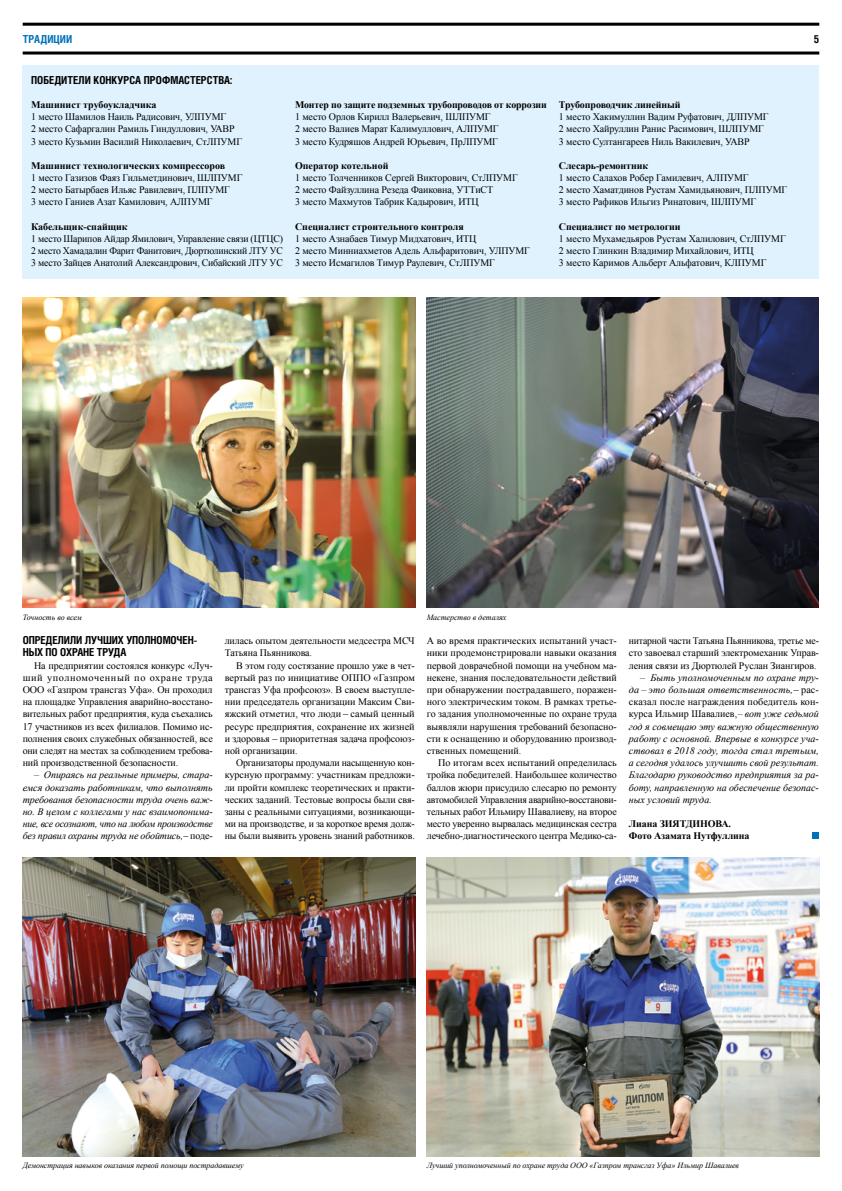
<style>
.page{position:relative;width:842px;height:1191px;background:#fff}
.page>*{position:absolute;margin:0;border:0;box-sizing:border-box;transform-origin:0 0}
.t1{font:700 11px/12.2px "Helios Cond C";letter-spacing:-.01em;color:#000}
.t2{font:700 11px "Helios Cond C";letter-spacing:.01em;color:#0070ba}
.t3{font:10px/12.2px "Times New Roman";letter-spacing:-.01em;color:#000}
.t4{font:italic 10px/12.2px "Times New Roman";letter-spacing:-.01em;color:#000;text-align:justify}
.t5{font:700 10px/12.2px "Times New Roman";letter-spacing:-.01em;color:#000}
.t6{font:italic 8px "Times New Roman";letter-spacing:-.005em;color:#000}
.s1{font-style:normal}
</style>
<div class="page">
<hr style="left:23px;top:23px;width:796px;height:3px;background:#000">
<hr style="left:23px;top:52px;width:796px;height:3px;background:#000">
<div style="left:812px;top:832px;width:7px;height:7px;background:#0070ba"></div>
<img style="left:23px;top:857px;width:392px;height:299px">
<img style="left:427px;top:857px;width:392px;height:299px">
<img style="left:23px;top:298px;width:392px;height:309px">
<img style="left:427px;top:298px;width:392px;height:309px">
<div style="left:23px;top:65px;width:796px;height:214px;background:#dff2fd"></div>
<p class="t2" style="left:23px;top:32px;width:51px">ТРАДИЦИИ</p>
<p class="t1" style="left:31px;top:73px;width:203px">ПОБЕДИТЕЛИ КОНКУРСА ПРОФМАСТЕРСТВА:</p>
<p class="t5" style="left:31px;top:98px;width:127px">Машинист трубоукладчика</p>
<p class="t3" style="left:31px;top:110px;width:212px">1 место Шамилов Наиль Радисович, УЛПУМГ<br>2 место Сафаргалин Рамиль Гиндуллович, УАВР<br>3 место Кузьмин Василий Николаевич, СтЛПУМГ</p>
<p class="t5" style="left:31px;top:159px;width:196px">Машинист технологических компрессоров</p>
<p class="t3" style="left:31px;top:171px;width:213px">1 место Газизов Фаяз Гильметдинович, ШЛПУМГ<br>2 место Батырбаев Ильяс Равилевич, ПЛПУМГ<br>3 место Ганиев Азат Камилович, АЛПУМГ</p>
<p class="t5" style="left:31px;top:220px;width:98px">Кабельщик-спайщик</p>
<p class="t3" style="left:31px;top:232px;width:253px;text-align:justify">1 место Шарипов Айдар Ямилович, Управление связи (ЦТЦС)<br>2 место Хамадалин Фарит Фанитович, Дюртюлинский ЛТУ УС 3 место Зайцев Анатолий Александрович, Сибайский ЛТУ УС</p>
<p class="t5" style="left:295px;top:98px;width:253px">Монтер по защите подземных трубопроводов от коррозии</p>
<p class="t3" style="left:295px;top:110px;width:205px">1 место Орлов Кирилл Валерьевич, ШЛПУМГ<br>2 место Валиев Марат Калимуллович, АЛПУМГ<br>3 место Кудряшов Андрей Юрьевич, ПрЛПУМГ</p>
<p class="t5" style="left:295px;top:159px;width:95px">Оператор котельной</p>
<p class="t3" style="left:295px;top:171px;width:224px">1 место Толченников Сергей Викторович, СтЛПУМГ<br>2 место Файзуллина Резеда Фаиковна, УТТиСТ<br>3 место Махмутов Табрик Кадырович, ИТЦ</p>
<p class="t5" style="left:295px;top:220px;width:170px">Специалист строительного контроля</p>
<p class="t3" style="left:295px;top:232px;width:236px">1 место Азнабаев Тимур Мидхатович, ИТЦ<br>2 место Минниахметов Адель Альфаритович, УЛПУМГ<br>3 место Исмагилов Тимур Раулевич, СтЛПУМГ</p>
<p class="t5" style="left:559px;top:98px;width:123px">Трубопроводчик линейный</p>
<p class="t3" style="left:559px;top:110px;width:211px">1 место Хакимуллин Вадим Руфатович, ДЛПУМГ<br>2 место Хайруллин Ранис Расимович, ШЛПУМГ<br>3 место Султангареев Ниль Вакилевич, УАВР</p>
<p class="t5" style="left:559px;top:159px;width:91px">Слесарь-ремонтник</p>
<p class="t3" style="left:559px;top:171px;width:230px">1 место Салахов Робер Гамилевич, АЛПУМГ<br>2 место Хаматдинов Рустам Хамидьянович, ПЛПУМГ<br>3 место Рафиков Ильгиз Ринатович, ШЛПУМГ</p>
<p class="t5" style="left:559px;top:220px;width:123px">Специалист по метрологии</p>
<p class="t3" style="left:559px;top:232px;width:228px">1 место Мухамедьяров Рустам Халилович, СтЛПУМГ<br>2 место Глинкин Владимир Михайлович, ИТЦ<br>3 место Каримов Альберт Альфатович, КЛПУМГ</p>
<p class="t1" style="left:814px;top:33px;width:7px">5</p>
<p class="t6" style="left:23px;top:611px;width:61px">Точность во всем</p>
<p class="t6" style="left:427px;top:611px;width:81px">Мастерство в деталях</p>
<p class="t1" style="left:23px;top:634px;width:176px">ОПРЕДЕЛИЛИ ЛУЧШИХ УПОЛНОМОЧЕН-<br>НЫХ ПО ОХРАНЕ ТРУДА</p>
<p class="t3" style="left:23px;top:659px;width:192px;text-align:justify;text-indent:11px">На предприятии состоялся конкурс «Луч&shy;ший уполномоченный по охране труда ООО «Газпром трансгаз Уфа». Он проходил на площадке Управления аварийно-восстано&shy;вительных работ предприятия, куда съехались 17 участников из всех филиалов. Помимо ис&shy;полнения своих служебных обязанностей, все они следят на местах за соблюдением требова&shy;ний производственной безопасности.</p>
<p class="t4" style="left:23px;top:768px;width:192px;text-indent:11px">– Опираясь на реальные примеры, стара&shy;емся доказать работникам, что выполнять требования безопасности труда очень важ&shy;но. В целом с коллегами у нас взаимопонима&shy;ние, все осознают, что на любом производстве без правил охраны труда не обойтись,<span class="s1">– поде-</span></p>
<p class="t3" style="left:225px;top:634px;width:192px">лилась опытом деятельности медсестра МСЧ<br>Татьяна Пьянникова.</p>
<p class="t3" style="left:225px;top:659px;width:192px;text-align:justify;text-indent:11px">В этом году состязание прошло уже в чет&shy;вертый раз по инициативе ОППО «Газпром трансгаз Уфа профсоюз». В своем выступле&shy;нии председатель организации Максим Сви&shy;яжский отметил, что люди – самый ценный ресурс предприятия, сохранение их жизней и здоровья – приоритетная задача профсоюз&shy;ной организации.</p>
<p class="t3" style="left:225px;top:756px;width:192px;text-align:justify;text-indent:11px">Организаторы продумали насыщенную кон&shy;курсную программу: участникам предложи&shy;ли пройти комплекс теоретических и практи&shy;ческих заданий. Тестовые вопросы были свя&shy;заны с реальными ситуациями, возникающи&shy;ми на производстве, и за короткое время долж&shy;ны были выявить уровень знаний работников.</p>
<p class="t3" style="left:427px;top:634px;width:192px;text-align:justify">А во время практических испытаний участ&shy;ники продемонстрировали навыки оказания первой доврачебной помощи на учебном ма&shy;некене, знания последовательности действий при обнаружении пострадавшего, поражен&shy;ного электрическим током. В рамках третье&shy;го задания уполномоченные по охране труда выявляли нарушения требований безопасно&shy;сти к оснащению и оборудованию производ&shy;ственных помещений.</p>
<p class="t3" style="left:427px;top:756px;width:192px;text-align:justify;text-indent:11px">По итогам всех испытаний определилась тройка победителей. Наибольшее количество баллов жюри присудило слесарю по ремонту автомобилей Управления аварийно-восстанови&shy;тельных работ Ильмиру Шавалиеву, на второе место уверенно вырвалась медицинская сестра лечебно-диагностического центра Медико-са-</p>
<p class="t3" style="left:629px;top:634px;width:192px;text-align:justify">нитарной части Татьяна Пьянникова, третье ме&shy;сто завоевал старший электромеханик Управ&shy;ления связи из Дюртюлей Руслан Зиангиров.</p>
<p class="t4" style="left:629px;top:671px;width:192px;text-indent:11px">– Быть уполномоченным по охране тру&shy;да – это большая ответственность,<span class="s1">– рас&shy;сказал после награждения победитель кон&shy;курса Ильмир Шавалиев,</span>– вот уже седьмой год я совмещаю эту важную общественную работу с основной. Впервые в конкурсе уча&shy;ствовал в 2018 году, тогда стал третьим, а сегодня удалось улучшить свой результат.<br>Благодарю руководство предприятия за ра&shy;боту, направленную на обеспечение безопас&shy;ных условий труда.</p>
<p class="t5" style="left:629px;top:817px;width:122px">Лиана ЗИЯТДИНОВА.<br>Фото Азамата Нутфуллина</p>
<p class="t6" style="left:23px;top:1160px;width:223px">Демонстрация навыков оказания первой помощи пострадавшему</p>
<p class="t6" style="left:427px;top:1160px;width:314px">Лучший уполномоченный по охране труда ООО «Газпром трансгаз Уфа» Ильмир Шавалиев</p>
</div>
